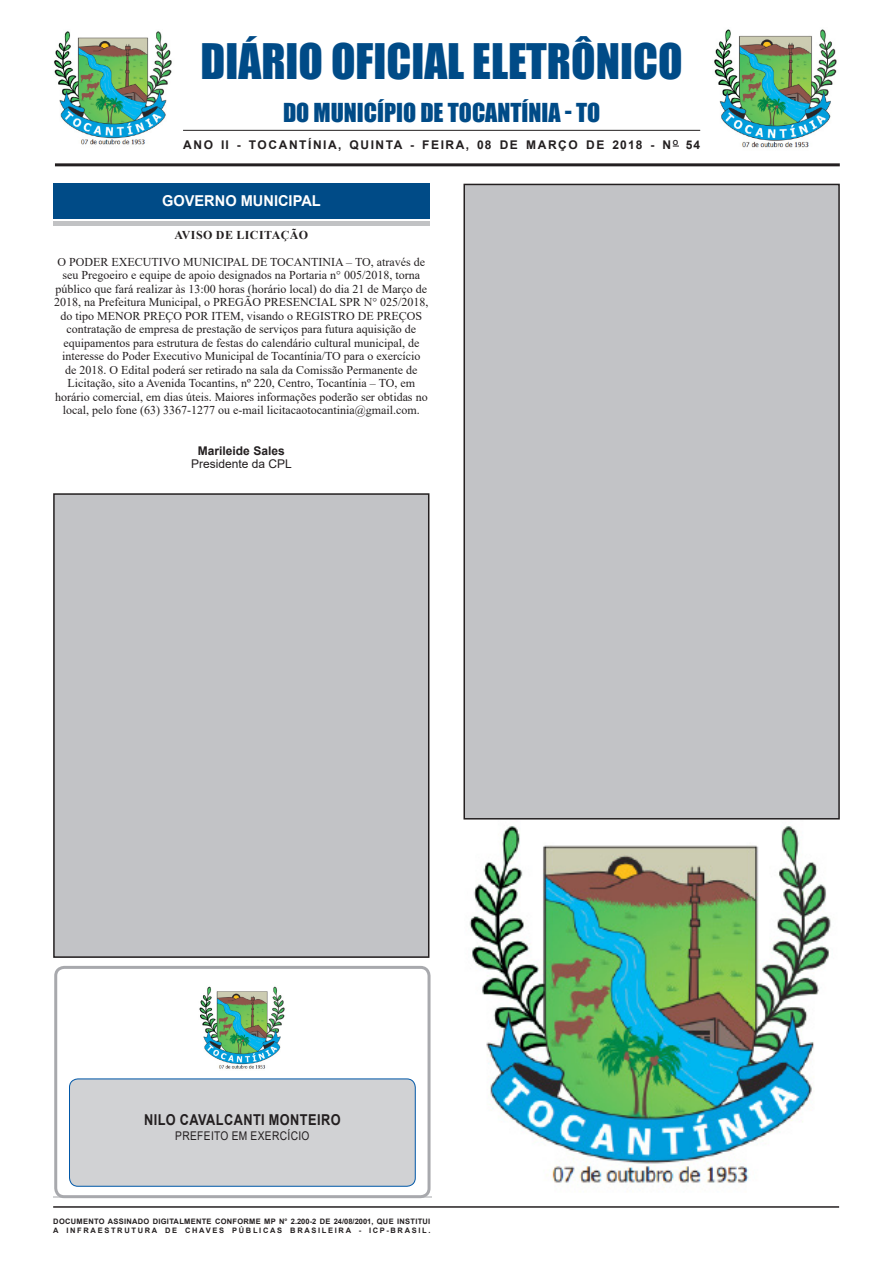
<style>
.page{position:relative;width:893px;height:1263px;background:#fff}
.page>*{position:absolute;margin:0;border:0;box-sizing:border-box;transform-origin:0 0}
.t1{font:45px "Impact";color:#004b87}
.t2{font:24px "Impact";color:#004b87}
.t3{font:700 15px "Arial";letter-spacing:.035em;color:#231f20;scale:.85 1}
.Chancela{font:700 15px "Arial";color:#fff}
.TITULOS{font:12px/13.5px "Times New Roman";color:#231f20;text-align:center}
.NOME{font:700 12px "Arial";letter-spacing:.13em;color:#231f20}
.CARGO{font:12px "Arial";letter-spacing:.035em;color:#231f20;scale:.85 1}
.TITULOS-2{font:700 12px "Times New Roman";letter-spacing:.035em;color:#231f20}
.CARGO-2{font:12px "Arial";color:#231f20}
.NOME-2{font:700 12px "Arial";color:#231f20}
.t4{font:700 7.5px "Arial";letter-spacing:.04em;color:#231f20}
.t5{font:700 7.5px "Arial";letter-spacing:.225em;color:#231f20}
</style>
<div class="page">
<hr style="left:53px;top:1206px;width:786px;height:2px;background:#231f20">
<hr style="left:55px;top:163px;width:785px;height:3px;background:#231f20">
<img style="left:54px;top:31px;width:118px;height:114px">
<hr style="left:183px;top:130px;width:517px;height:1px;background:#231f20">
<div style="left:53px;top:189px;width:376px;height:37px;background:#c1c2c4"></div>
<div style="left:53px;top:186px;width:376px;height:35px;background:#fff"></div>
<div style="left:53px;top:184px;width:376px;height:35px;background:#004b87"></div>
<hr style="left:53px;top:1197px;width:379px;height:1px;background:#d1d2d4">
<div style="left:54px;top:966px;width:377px;height:232px;border:3px solid #a8a9ad;border-radius:9px"></div>
<div style="left:70px;top:1079px;width:345px;height:107px;background:#d1d2d4;border-radius:9px"></div>
<div style="left:69px;top:1079px;width:346px;height:107px;border:1px solid #0057a8;border-radius:9px"></div>
<img style="left:199px;top:986px;width:86px;height:83px">
<img style="left:714px;top:29px;width:123px;height:119px">
<img style="left:464px;top:819px;width:376px;height:366px">
<div style="left:464px;top:184px;width:375px;height:635px;background:#c2c3c6"></div>
<div style="left:463px;top:184px;width:377px;height:635px;border:2px solid #231f20"></div>
<div style="left:54px;top:494px;width:375px;height:463px;background:#c2c3c6"></div>
<div style="left:53px;top:493px;width:376px;height:465px;border:2px solid #231f20"></div>
<p class="t1" style="left:201px;top:26px;width:483px">DIÁRIO OFICIAL ELETRÔNICO</p>
<p class="t2" style="left:283px;top:93px;width:319px">DO MUNICÍPIO DE TOCANTÍNIA - TO</p>
<p class="NOME" style="left:183px;top:137px;width:518px">ANO II - TOCANTÍNIA, QUINTA - FEIRA, 08 DE MARÇO DE 2018 - N<sup>O</sup> 54</p>
<p class="Chancela" style="left:162px;top:190px;width:160px">GOVERNO MUNICIPAL</p>
<p class="TITULOS-2" style="left:174px;top:226px;width:135px">AVISO DE LICITAÇÃO</p>
<p class="TITULOS" style="left:54px;top:255px;width:376px">O PODER EXECUTIVO MUNICIPAL DE TOCANTINIA – TO, através de seu Pregoeiro e equipe de apoio designados na Portaria n° 005/2018, torna público que fará realizar às 13:00 horas (horário local) do dia 21 de Março de 2018, na Prefeitura Municipal, o PREGÃO PRESENCIAL SPR N° 025/2018, do tipo MENOR PREÇO POR ITEM, visando o REGISTRO DE PREÇOS contratação de empresa de prestação de serviços para futura aquisição de equipamentos para estrutura de festas do calendário cultural municipal, de interesse do Poder Executivo Municipal de Tocantínia/TO para o exercício<br>de 2018. O Edital poderá ser retirado na sala da Comissão Permanente de Licitação, sito a Avenida Tocantins, nº 220, Centro, Tocantínia – TO, em horário comercial, em dias úteis. Maiores informações poderão ser obtidas no local, pelo fone (63) 3367-1277 ou e-mail licitacaotocantinia@gmail.com.</p>
<p class="NOME-2" style="left:198px;top:442px;width:88px">Marileide Sales</p>
<p class="CARGO-2" style="left:191px;top:456px;width:102px">Presidente da CPL</p>
<p class="t3" style="left:144px;top:1109px;width:233px">NILO CAVALCANTI MONTEIRO</p>
<p class="CARGO" style="left:175px;top:1127px;width:160px">PREFEITO EM EXERCÍCIO</p>
<p class="t4" style="left:53px;top:1216px;width:379px">DOCUMENTO ASSINADO DIGITALMENTE CONFORME MP N° 2.200-2 DE 24/08/2001, QUE INSTITUI</p>
<p class="t5" style="left:53px;top:1225px;width:379px">A INFRAESTRUTURA DE CHAVES PÚBLICAS BRASILEIRA - ICP-BRASIL.</p>
</div>
